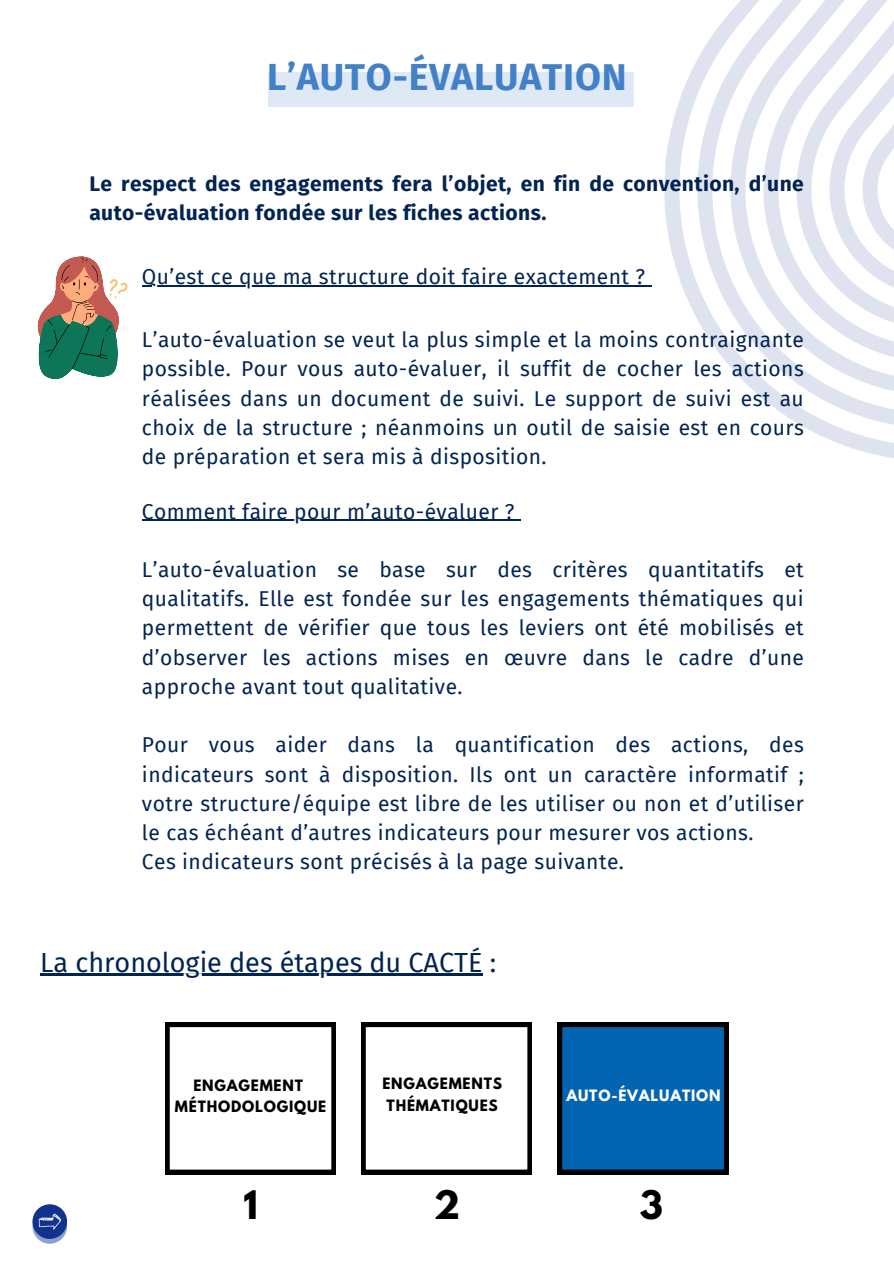
<style>
.page{position:relative;width:894px;height:1264px;background:#fff}
.page>*{position:absolute;margin:0;border:0;box-sizing:border-box;transform-origin:0 0}
.t1{font:700 37.5px "Fira Sans";letter-spacing:.02em;color:#4281c8}
.t2{font:700 34.8px "League Spartan";color:#000}
.t3{font:27px "Fira Sans";color:#022452}
.t4{font:21px/29.2px "Fira Sans";letter-spacing:.02em;color:#022452;text-align:justify}
.t5{font:700 21px/29.2px "Fira Sans";letter-spacing:.02em;color:#022452}
.t6{font:700 13.8px "League Spartan";letter-spacing:.06em;color:#000}
.t7{font:700 13.8px "League Spartan";letter-spacing:.06em;color:#fff}
</style>
<div class="page">
<svg style="left:646px;top:70px;width:247px;height:388px"></svg>
<svg style="left:692px;top:0;width:201px;height:433px"></svg>
<svg style="left:165px;top:1022px;width:171px;height:152px"></svg>
<svg style="left:361px;top:1022px;width:170px;height:152px"></svg>
<svg style="left:557px;top:1022px;width:171px;height:152px;background:#02599e"></svg>
<svg style="left:37px;top:256px;width:91px;height:123px"></svg>
<hr style="left:40px;top:973px;width:442px;height:3px;background:#022452">
<hr style="left:142px;top:285px;width:503px;height:1px;background:#022452">
<hr style="left:142px;top:519px;width:372px;height:2px;background:#022452">
<svg style="left:514px;top:519px;width:6px;height:2px"></svg>
<div style="left:268px;top:72px;width:365px;height:35px;background:#dfe9f5"></div>
<svg style="left:32px;top:1204px;width:35px;height:34px"></svg>
<svg style="left:32px;top:1208px;width:35px;height:35px"></svg>
<svg style="left:38px;top:1213px;width:23px;height:16px"></svg>
<p class="t1" style="left:267px;top:55px;width:361px">L’AUTO-ÉVALUATION</p>
<h2 class="t5" style="left:89px;top:169px;width:715px">Le respect des engagements fera l’objet, en fin de convention, d’une auto-évaluation fondée sur les fiches actions.</h2>
<p class="t4" style="left:142px;top:262px;width:504px">Qu’est ce que ma structure doit faire exactement ?</p>
<p class="t4" style="left:142px;top:325px;width:663px">L’auto-évaluation se veut la plus simple et la moins contraignante possible. Pour vous auto-évaluer, il suffit de cocher les actions réalisées dans un document de suivi. Le support de suivi est au choix de la structure ; néanmoins un outil de saisie est en cours de préparation et sera mis à disposition.</p>
<p class="t4" style="left:142px;top:497px;width:374px">Comment faire pour m’auto-évaluer ?</p>
<p class="t4" style="left:142px;top:555px;width:663px">L’auto-évaluation se base sur des critères quantitatifs et qualitatifs. Elle est fondée sur les engagements thématiques qui permettent de vérifier que tous les leviers ont été mobilisés et d’observer les actions mises en œuvre dans le cadre d’une approche avant tout qualitative.</p>
<p class="t4" style="left:142px;top:730px;width:663px;text-align:left">Pour vous aider dans la quantification des actions, des indicateurs sont à disposition. Ils ont un caractère informatif ; votre structure/équipe est libre de les utiliser ou non et d’utiliser le cas échéant d’autres indicateurs pour mesurer vos actions.<br>Ces indicateurs sont précisés à la page suivante.</p>
<h4 class="t3" style="left:40px;top:946px;width:457px">La chronologie des étapes du CACTÉ :</h4>
<h4 class="t6" style="left:193px;top:1078px;width:111px">ENGAGEMENT</h4>
<p class="t6" style="left:175px;top:1099px;width:153px">MÉTHODOLOGIQUE</p>
<h4 class="t6" style="left:382px;top:1077px;width:121px">ENGAGEMENTS</h4>
<h4 class="t6" style="left:386px;top:1098px;width:113px">THÉMATIQUES</h4>
<h4 class="t7" style="left:566px;top:1088px;width:156px">AUTO-ÉVALUATION</h4>
<p class="t2" style="left:243px;top:1187px;width:16px">1</p>
<h1 class="t2" style="left:433px;top:1187px;width:28px">2</h1>
<h3 class="t2" style="left:639px;top:1187px;width:25px">3</h3>
</div>
